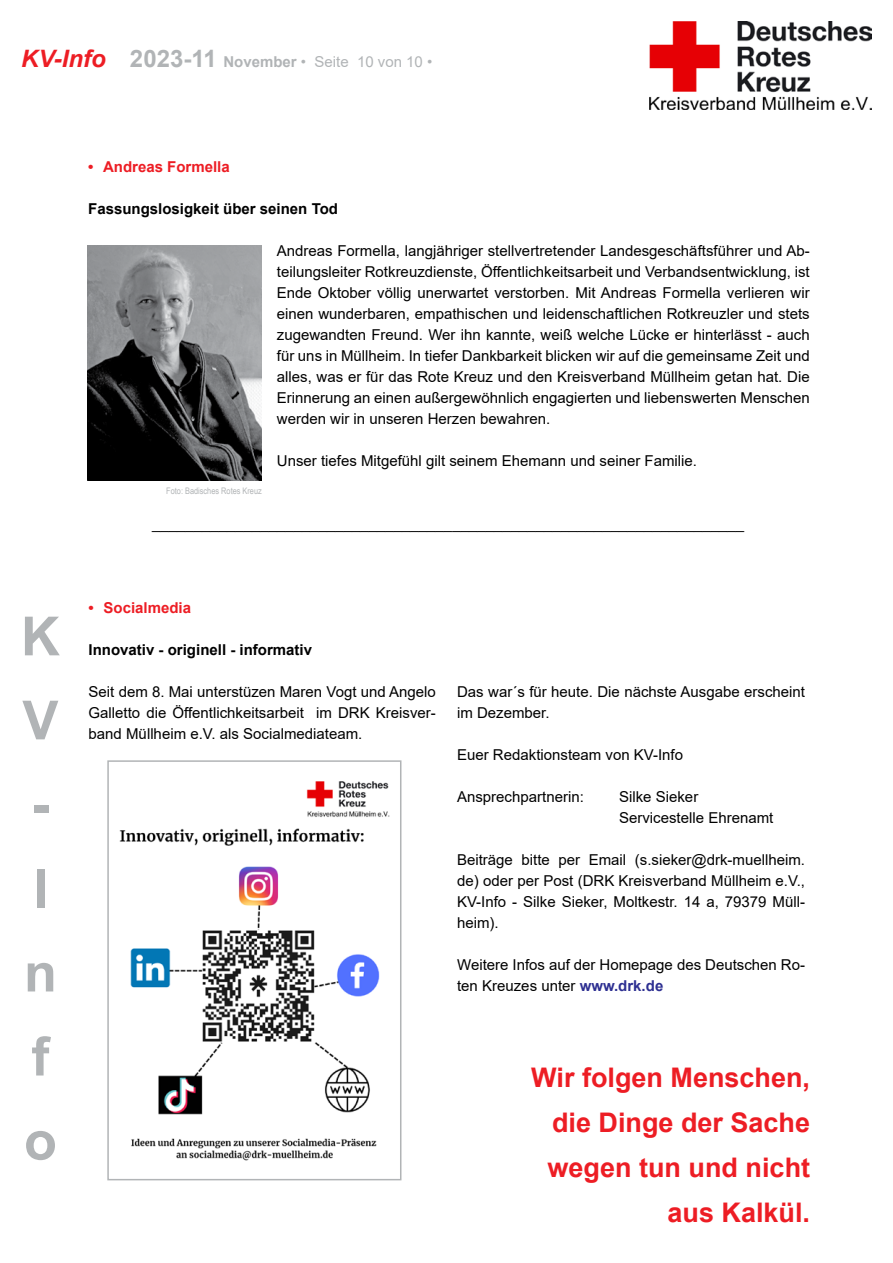
<style>
.page{position:relative;width:893px;height:1263px;background:#fff}
.page>*{position:absolute;margin:0;border:0;box-sizing:border-box;transform-origin:0 0}
.t1{font:700 54px/84px "Arial";color:#b1b4b6}
.t2{font:700 27px/45px "Arial";color:#ed1d24;text-align:right}
.t3{font:italic 700 24px "Arial";color:#ed1d24}
.t4{font:15px/21px "Arial";color:#000}
.t5{font:700 15px "Arial";color:#000}
.t6{font:15px "Arial";color:#b1b4b6}
.t7{font:700 15px "Arial";color:#ed1d24}
.t8{font:9px "Arial Narrow";color:#b1b4b6}
.s1{font-weight:700;font-size:24px}
.s2{font-weight:700}
.s3{font-weight:700;color:#2e3092}
</style>
<div class="page">
<img style="left:650px;top:21px;width:222px;height:88px">
<img style="left:88px;top:246px;width:174px;height:234px">
<img style="left:119px;top:781px;width:271px;height:380px">
<div style="left:107px;top:760px;width:294px;height:420px;border:2px solid #b1b4b6"></div>
<h3 class="t3" style="left:21px;top:43px;width:86px">KV-Info</h3>
<p class="t6" style="left:130px;top:52px;width:304px"><span class="s1">2023-11</span> <span class="s2">November</span> • Seite 10 von 10 •</p>
<p class="t7" style="left:88px;top:156px;width:143px">• Andreas Formella</p>
<p class="t5" style="left:88px;top:198px;width:251px">Fassungslosigkeit über seinen Tod</p>
<p class="t4" style="left:277px;top:240px;width:534px;text-align:justify">Andreas Formella, langjähriger stellvertretender Landesgeschäftsführer und Ab&shy;teilungsleiter Rotkreuzdienste, Öffentlichkeitsarbeit und Verbandsentwicklung, ist Ende Oktober völlig unerwartet verstorben. Mit Andreas Formella verlieren wir einen wunderbaren, empathischen und leidenschaftlichen Rotkreuzler und stets zugewandten Freund. Wer ihn kannte, weiß welche Lücke er hinterlässt - auch für uns in Müllheim. In tiefer Dankbarkeit blicken wir auf die gemeinsame Zeit und alles, was er für das Rote Kreuz und den Kreisverband Müllheim getan hat. Die Erinnerung an einen außergewöhnlich engagierten und liebenswerten Menschen werden wir in unseren Herzen bewahren.</p>
<p class="t4" style="left:277px;top:450px;width:422px">Unser tiefes Mitgefühl gilt seinem Ehemann und seiner Familie.</p>
<p class="t8" style="left:166px;top:484px;width:97px">Foto: Badisches Rotes Kreuz</p>
<h1 class="t1" style="left:21px;top:595px;width:40px">K<br>V -<br>I n f o</h1>
<p class="t4" style="left:152px;top:513px;width:594px">_______________________________________________________________________</p>
<p class="t7" style="left:89px;top:597px;width:104px">• Socialmedia</p>
<p class="t5" style="left:89px;top:639px;width:225px">Innovativ - originell - informativ</p>
<p class="t4" style="left:89px;top:681px;width:349px;text-align:justify">Seit dem 8. Mai unterstüzen Maren Vogt und Angelo Galletto die Öffentlichkeitsarbeit im DRK Kreisver&shy;band Müllheim e.V. als Socialmediateam.</p>
<p class="t4" style="left:457px;top:681px;width:349px">Das war´s für heute. Die nächste Ausgabe erscheint im Dezember.</p>
<p class="t4" style="left:457px;top:744px;width:227px">Euer Redaktionsteam von KV-Info</p>
<p class="t4" style="left:457px;top:786px;width:128px">Ansprechpartnerin:</p>
<p class="t4" style="left:619px;top:786px;width:156px">Silke Sieker<br>Servicestelle Ehrenamt</p>
<p class="t4" style="left:457px;top:849px;width:349px;text-align:justify">Beiträge bitte per Email (s.sieker@drk-muellheim. de) oder per Post (DRK Kreisverband Müllheim e.V., KV-Info - Silke Sieker, Moltkestr. 14 a, 79379 Müll&shy;heim).</p>
<p class="t4" style="left:457px;top:954px;width:349px">Weitere Infos auf der Homepage des Deutschen Ro&shy;ten Kreuzes unter <span class="s3">www.drk.de</span></p>
<h2 class="t2" style="left:531px;top:1055px;width:280px">Wir folgen Menschen, die Dinge der Sache wegen tun und nicht aus Kalkül.</h2>
</div>
